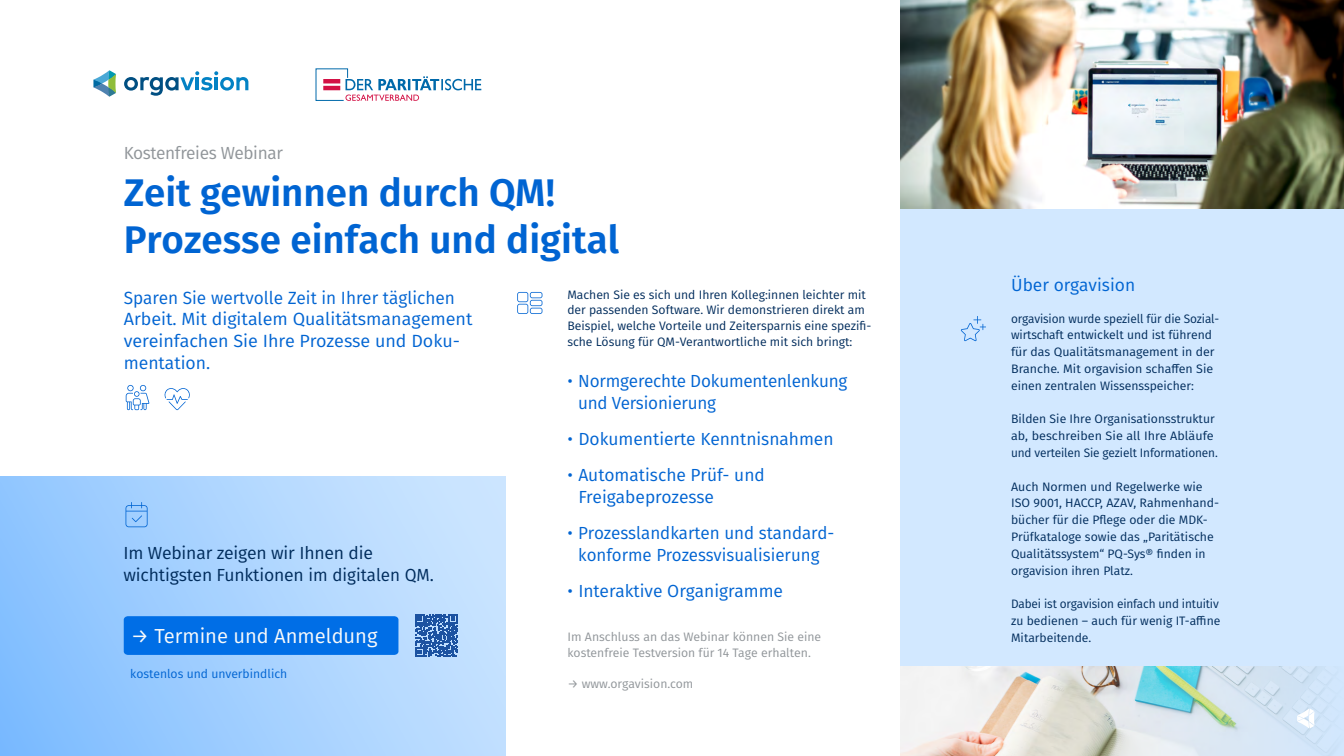
<style>
.page{position:relative;width:1344px;height:756px;background:#fff}
.page>*{position:absolute;margin:0;border:0;box-sizing:border-box;transform-origin:0 0}
.t1{font:600 38.5px/47.2px "Fira Sans";color:#0064d2}
.t2{font:20.3px "Fira Sans";color:#f9fafb}
.t3{font:17.67px/21.9px "Fira Sans";color:#0064d2}
.t4{font:17.5px/21.7px "Fira Sans";color:#0064d2}
.t5{font:17.5px/21.7px "Fira Sans";letter-spacing:-.01em;color:#002c5c}
.t6{font:17.5px "Fira Sans";letter-spacing:-.02em;color:#909599}
.t7{font:12.25px/16.8px "Fira Sans";color:#002c5c}
.t8{font:12.25px/15.7px "Fira Sans";color:#909599}
.t9{font:12.25px "Fira Sans";color:#0064d2}
</style>
<div class="page">
<div style="left:900px;top:0;width:444px;height:756px;background:#d2e8ff"></div>
<img style="left:900px;top:0;width:444px;height:208px">
<svg style="left:93px;top:70px;width:23px;height:27px"></svg>
<svg style="left:124px;top:71px;width:124px;height:25px"></svg>
<svg style="left:315px;top:68px;width:166px;height:33px"></svg>
<div style="left:0;top:476px;width:505px;height:280px;background:linear-gradient(to right,#86c0ff,#cbe5ff)"></div>
<img style="left:900px;top:667px;width:431px;height:89px">
<div style="left:124px;top:616px;width:274px;height:39px;background:#006ee6"></div>
<svg style="left:1297px;top:708px;width:18px;height:21px"></svg>
<svg style="left:126px;top:385px;width:23px;height:25px"></svg>
<svg style="left:164px;top:388px;width:26px;height:22px"></svg>
<svg style="left:517px;top:292px;width:25px;height:22px"></svg>
<svg style="left:961px;top:316px;width:25px;height:25px"></svg>
<svg style="left:126px;top:502px;width:22px;height:25px"></svg>
<svg style="left:415px;top:614px;width:43px;height:43px;background:#4272b6"></svg>
<h3 class="t6" style="left:124px;top:140px;width:161px">Kostenfreies Webinar</h3>
<h1 class="t1" style="left:124px;top:169px;width:497px">Zeit gewinnen durch QM!<br>Prozesse einfach und digital</h1>
<h3 class="t3" style="left:124px;top:286px;width:350px">Sparen Sie wertvolle Zeit in Ihrer täglichen Arbeit. Mit digitalem Qualitätsmanagement vereinfachen Sie Ihre Prozesse und Doku&shy;mentation.</h3>
<p class="t7" style="left:567px;top:286px;width:306px;line-height:15.7px">Machen Sie es sich und Ihren Kolleg:innen leichter mit der passenden Software. Wir demonstrieren direkt am Beispiel, welche Vorteile und Zeitersparnis eine spezifi&shy;sche Lösung für QM-Verantwortliche mit sich bringt:</p>
<h3 class="t4" style="left:578px;top:370px;width:271px;text-indent:-11px">• Normgerechte Dokumentenlenkung und Versionierung</h3>
<h3 class="t4" style="left:567px;top:427px;width:268px">• Dokumentierte Kenntnisnahmen</h3>
<h3 class="t4" style="left:578px;top:464px;width:188px;text-indent:-11px">• Automatische Prüf- und<br>Freigabeprozesse</h3>
<h3 class="t4" style="left:567px;top:522px;width:269px;text-align:center">• Prozesslandkarten und standard&shy;konforme Prozessvisualisierung</h3>
<h3 class="t4" style="left:567px;top:580px;width:217px">• Interaktive Organigramme</h3>
<p class="t8" style="left:567px;top:629px;width:255px">Im Anschluss an das Webinar können Sie eine kostenfreie Testversion für 14 Tage erhalten.</p>
<p class="t8" style="left:567px;top:676px;width:127px">→ www.orgavision.com</p>
<h3 class="t5" style="left:124px;top:542px;width:312px">Im Webinar zeigen wir Ihnen die wichtigsten Funktionen im digitalen QM.</h3>
<h2 class="t2" style="left:131px;top:621px;width:248px">→ Termine und Anmeldung</h2>
<p class="t9" style="left:130px;top:665px;width:159px">kostenlos und unverbindlich</p>
<h3 class="t4" style="left:1011px;top:274px;width:126px">Über orgavision</h3>
<p class="t7" style="left:1011px;top:310px;width:210px">orgavision wurde speziell für die Sozial&shy;wirtschaft entwickelt und ist führend für das Qualitätsmanagement in der Branche. Mit orgavision schaffen Sie einen zentralen Wissensspeicher:</p>
<p class="t7" style="left:1011px;top:410px;width:208px">Bilden Sie Ihre Organisationsstruktur ab, beschreiben Sie all Ihre Abläufe und verteilen Sie gezielt Informationen.</p>
<p class="t7" style="left:1011px;top:478px;width:210px">Auch Normen und Regelwerke wie ISO 9001, HACCP, AZAV, Rahmenhand&shy;bücher für die Pflege oder die MDK-Prüfkataloge sowie das „Paritätische Qualitätssystem“ PQ-Sys® finden in orgavision ihren Platz.</p>
<p class="t7" style="left:1011px;top:595px;width:211px">Dabei ist orgavision einfach und intuitiv zu bedienen – auch für wenig IT-affine<br>Mitarbeitende.</p>
</div>
